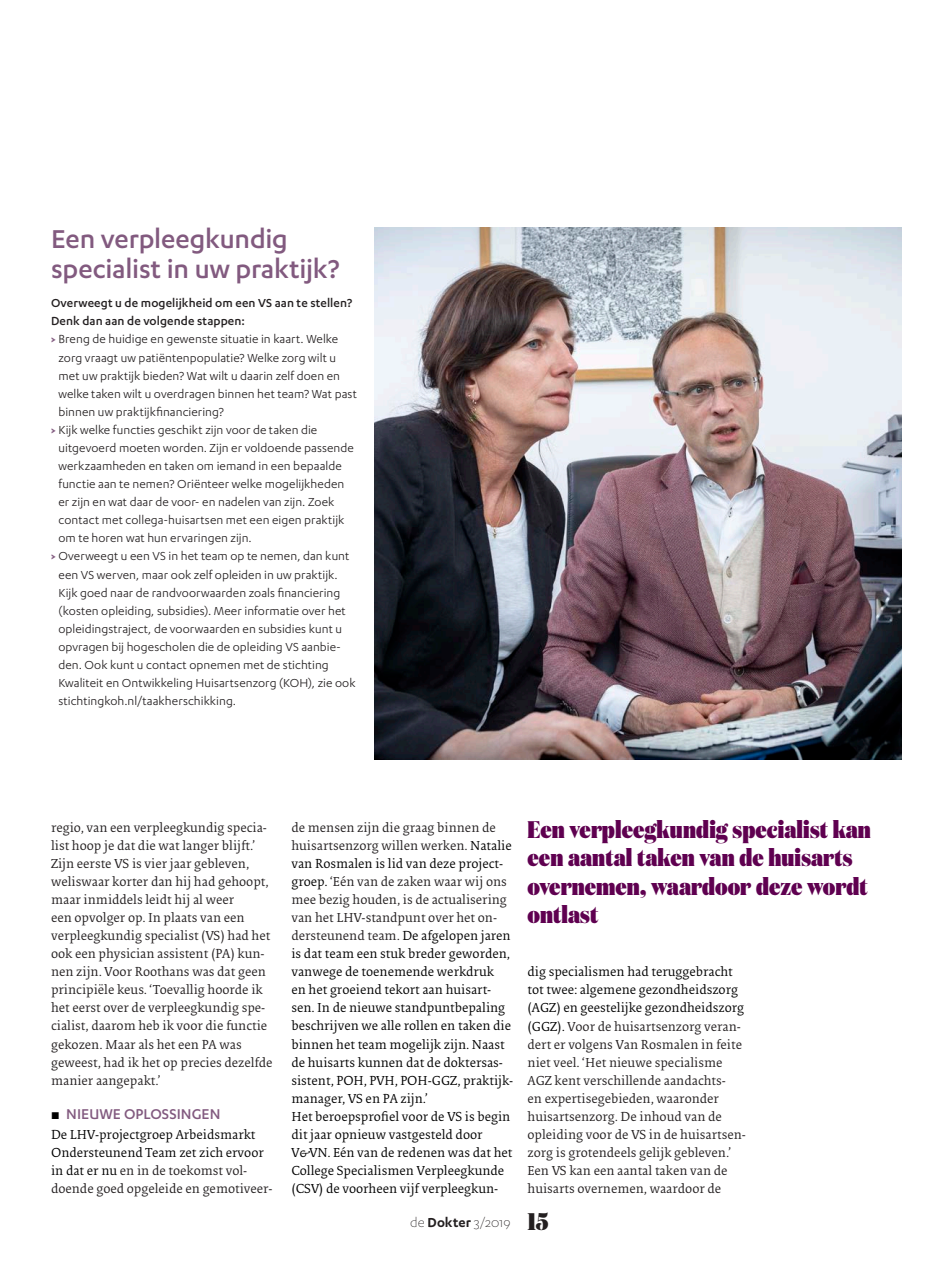
<style>
.page{position:relative;width:936px;height:1276px;background:#fff}
.page>*{position:absolute;margin:0;border:0;box-sizing:border-box;transform-origin:0 0}
.t1{font:500 30px/30px "Karbon";letter-spacing:-.005em;color:#825a7f}
.t2{font:900 24px/28.5px "Domaine Disp Cond";letter-spacing:.005em;color:#5f0050}
.t3{font:900 24px "Domaine Disp Cond";color:#231f20}
.t4{font:500 16.5px "Karbon";color:#825a7f}
.t5{font:300 15px "Karbon";color:#231f20}
.t6{font:13.5px "Karbon";letter-spacing:.005em;color:#231f20}
.t7{font:13.5px/18.1px "Collis";color:#231f20}
.t8{font:13.5px/18.1px "Collis";color:#000}
.t9{font:500 13.5px "Karbon";letter-spacing:.01em;color:#231f20}
.s1{font-weight:700;color:#825a7f}
.s2{font-family:"Apex New";font-weight:400;font-size:13.5px;color:#000}
.s3{color:#231f20}
.s4{color:#000}
.s5{font-weight:600}
</style>
<div class="page">
<img style="left:374px;top:227px;width:527px;height:532px">
<h1 class="t1" style="left:51px;top:223px;width:290px">Een verpleegkundig specialist in uw praktijk?</h1>
<p class="t9" style="left:51px;top:296px;width:302px">Overweegt u de mogelijkheid om een VS aan te stellen?</p>
<p class="t9" style="left:51px;top:314px;width:195px">Denk dan aan de volgende stappen:</p>
<p class="t6" style="left:51px;top:332px;width:288px"><span class="s1">&gt;</span> Breng de huidige en gewenste situatie in kaart. Welke</p>
<p class="t6" style="left:58px;top:350px;width:279px">zorg vraagt uw patiëntenpopulatie? Welke zorg wilt u</p>
<p class="t6" style="left:58px;top:368px;width:283px">met uw praktijk bieden? Wat wilt u daarin zelf doen en</p>
<p class="t6" style="left:58px;top:386px;width:300px">welke taken wilt u overdragen binnen het team? Wat past</p>
<p class="t6" style="left:58px;top:404px;width:167px">binnen uw praktijkfinanciering?</p>
<p class="t6" style="left:51px;top:422px;width:268px"><span class="s1">&gt;</span> Kijk welke functies geschikt zijn voor de taken die</p>
<p class="t6" style="left:58px;top:440px;width:297px">uitgevoerd moeten worden. Zijn er voldoende passende</p>
<p class="t6" style="left:58px;top:458px;width:285px">werkzaamheden en taken om iemand in een bepaalde</p>
<p class="t6" style="left:58px;top:476px;width:287px">functie aan te nemen? Oriënteer welke mogelijkheden</p>
<p class="t6" style="left:58px;top:495px;width:277px">er zijn en wat daar de voor- en nadelen van zijn. Zoek</p>
<p class="t6" style="left:58px;top:513px;width:287px">contact met collega-huisartsen met een eigen praktijk</p>
<p class="t6" style="left:58px;top:531px;width:195px">om te horen wat hun ervaringen zijn.</p>
<p class="t6" style="left:51px;top:549px;width:300px"><span class="s1">&gt;</span> Overweegt u een VS in het team op te nemen, dan kunt</p>
<p class="t6" style="left:58px;top:567px;width:281px">een VS werven, maar ook zelf opleiden in uw praktijk.</p>
<p class="t6" style="left:58px;top:585px;width:283px">Kijk goed naar de randvoorwaarden zoals financiering</p>
<p class="t6" style="left:58px;top:603px;width:289px">(kosten opleiding, subsidies). Meer informatie over het</p>
<p class="t6" style="left:58px;top:621px;width:285px">opleidingstraject, de voorwaarden en subsidies kunt u</p>
<p class="t6" style="left:58px;top:639px;width:284px">opvragen bij hogescholen die de opleiding VS aanbie-</p>
<p class="t6" style="left:58px;top:657px;width:272px">den. Ook kunt u contact opnemen met de stichting</p>
<p class="t6" style="left:58px;top:675px;width:298px">Kwaliteit en Ontwikkeling Huisartsenzorg (KOH), zie ook</p>
<p class="t6" style="left:58px;top:693px;width:179px">stichtingkoh.nl/taakherschikking.</p>
<p class="t7" style="left:51px;top:819px;width:223px">regio, van een verpleegkundig specia&shy;list hoop je dat die wat langer blijft.’ Zijn eerste VS is vier jaar gebleven, weliswaar korter dan hij had gehoopt, maar inmiddels leidt hij al weer<br>een opvolger op. In plaats van een verpleegkundig specialist (VS) had het ook een physician assistent (PA) kun&shy;nen zijn. Voor Roothans was dat geen principiële keus. ‘Toevallig hoorde ik het eerst over de verpleegkundig spe&shy;cialist, daarom heb ik voor die functie gekozen. Maar als het een PA was geweest, had ik het op precies dezelfde manier aangepakt.’</p>
<p class="t4" style="left:51px;top:1105px;width:171px"><span class="s2">▪</span> NIEUWE OPLOSSINGEN</p>
<p class="t8" style="left:51px;top:1126px;width:223px">De LHV-projectgroep Arbeidsmarkt Ondersteunend Team zet zich ervoor in dat er nu <span class="s3">en in de toekomst vol&shy;doende goed opgeleide en gemotiveer-</span></p>
<p class="t8" style="left:291px;top:819px;width:223px"><span class="s3">de mensen zijn die graag binnen de huisartsenzorg willen werken.</span> Natalie van Rosmalen is lid van deze project&shy;groep. <span class="s3">‘Eén van de zaken waar wij ons mee bezig houden, is de actualisering van het LHV-standpunt over het on&shy;dersteunend team.</span> De afgelopen jaren is dat team een stuk breder geworden, vanwege de toenemende werkdruk<br>en het groeiend tekort aan huisart&shy;sen. In de nieuwe standpuntbepaling beschrijven we alle rollen en taken die binnen het team mogelijk zijn. Naast de huisarts kunnen dat de doktersas&shy;sistent, POH, PVH, POH-GGZ, praktijk&shy;manager, VS en PA zijn.’<br>Het beroepsprofiel voor de VS is begin dit jaar opnieuw vastgesteld door V&amp;VN. Eén van de redenen was dat het College Specialismen Verpleegkunde (CSV) de voorheen vijf verpleegkun-</p>
<h2 class="t2" style="left:527px;top:815px;width:345px">Een verpleegkundig specialist kan een aantal taken van de huisarts overnemen, waardoor deze wordt ontlast</h2>
<p class="t7" style="left:527px;top:964px;width:220px"><span class="s4">dig specialismen had teruggebracht tot twee: algemene gezondheidszorg (AGZ) en geestelijke gezondheidszorg (GGZ).</span> Voor de huisartsenzorg veran&shy;dert er volgens Van Rosmalen in feite niet veel. ‘Het nieuwe specialisme AGZ kent verschillende aandachts-<br>en expertisegebieden, waaronder huisartsenzorg. De inhoud van de opleiding voor de VS in de huisartsen&shy;zorg is grotendeels gelijk gebleven.’ Een VS kan een aantal taken van de huisarts overnemen, waardoor de</p>
<p class="t5" style="left:410px;top:1214px;width:102px">de <span class="s5">Dokter</span> 3/2019</p>
<h2 class="t3" style="left:527px;top:1206px;width:22px">15</h2>
</div>
